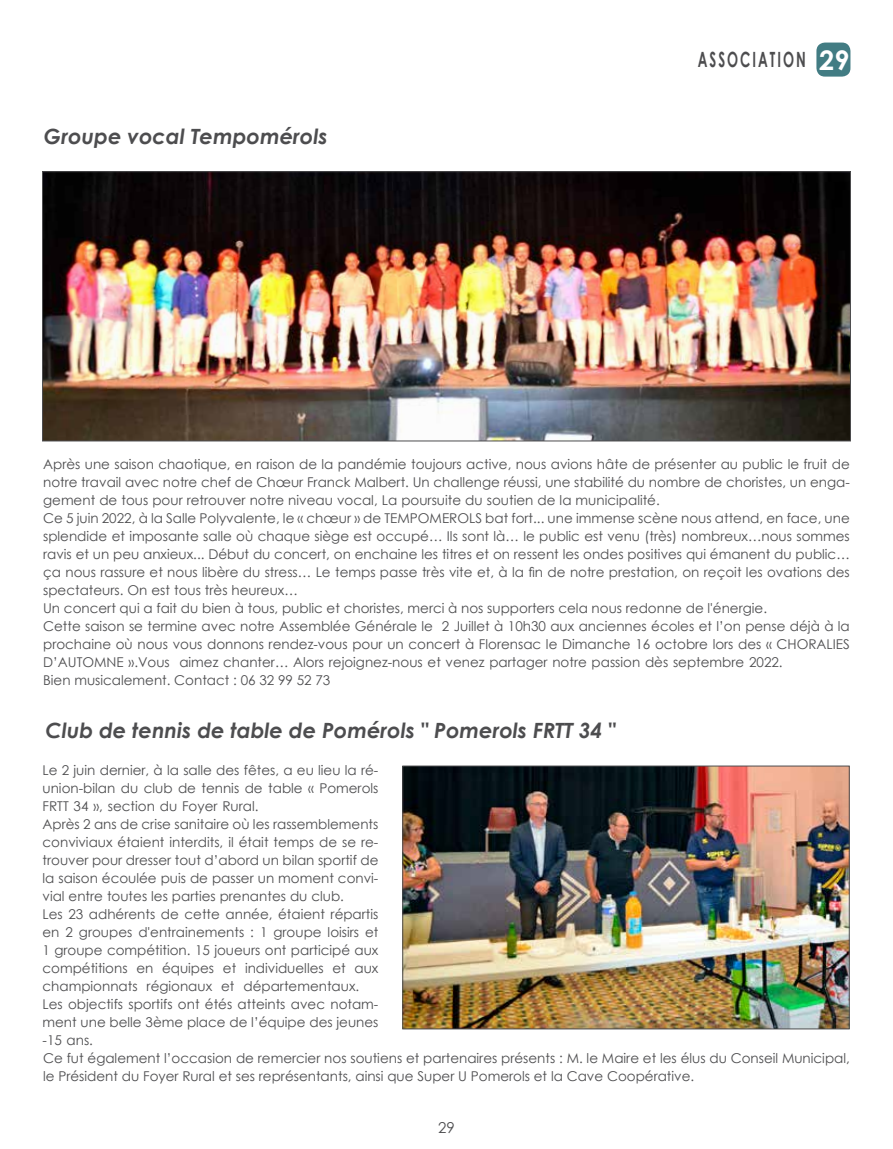
<style>
.page{position:relative;width:893px;height:1149px;background:#fff}
.page>*{position:absolute;margin:0;border:0;box-sizing:border-box;transform-origin:0 0}
.t1{font:italic 700 21px "Century Gothic";color:#4d4d4f}
.t2{font:700 21px "Century Gothic";letter-spacing:.15em;color:#4d4d4f;scale:.63 1}
.t3{font:15px "Century Gothic";color:#4d4d4f}
.t4{font:13.5px/18px "Century Gothic";color:#4d4d4f}
.s1{font-size:27px;color:#fff}
</style>
<div class="page">
<div style="left:816px;top:43px;width:34px;height:34px;background:#427c83;border-radius:9px"></div>
<img style="left:405px;top:767px;width:442px;height:259px">
<div style="left:403px;top:765px;width:446px;height:263px;border:1px solid #4d4d4f"></div>
<img style="left:44px;top:173px;width:805px;height:266px">
<h1 class="t1" style="left:44px;top:121px;width:285px">Groupe vocal Tempomérols</h1>
<h1 class="t2" style="left:698px;top:44px;width:242px">ASSOCIATION <span class="s1">29</span></h1>
<p class="t4" style="left:43px;top:455px;width:808px">Après une saison chaotique, en raison de la pandémie toujours active, nous avions hâte de présenter au public le fruit de notre travail avec notre chef de Chœur Franck Malbert. Un challenge réussi, une stabilité du nombre de choristes, un enga&shy;gement de tous pour retrouver notre niveau vocal, La poursuite du soutien de la municipalité.<br>Ce 5 juin 2022, à la Salle Polyvalente, le « chœur » de TEMPOMEROLS bat fort... une immense scène nous attend, en face, une splendide et imposante salle où chaque siège est occupé… Ils sont là… le public est venu (très) nombreux…nous sommes ravis et un peu anxieux... Début du concert, on enchaine les titres et on ressent les ondes positives qui émanent du public… ça nous rassure et nous libère du stress… Le temps passe très vite et, à la fin de notre prestation, on reçoit les ovations des spectateurs. On est tous très heureux…<br>Un concert qui a fait du bien à tous, public et choristes, merci à nos supporters cela nous redonne de l'énergie.<br>Cette saison se termine avec notre Assemblée Générale le 2 Juillet à 10h30 aux anciennes écoles et l’on pense déjà à la prochaine où nous vous donnons rendez-vous pour un concert à Florensac le Dimanche 16 octobre lors des « CHORALIES D’AUTOMNE ».Vous aimez chanter… Alors rejoignez-nous et venez partager notre passion dès septembre 2022.<br>Bien musicalement. Contact : 06 32 99 52 73</p>
<h1 class="t1" style="left:45px;top:714px;width:572px">Club de tennis de table de Pomérols " Pomerols FRTT 34 "</h1>
<p class="t4" style="left:43px;top:760px;width:809px">Le 2 juin dernier, à la salle des fêtes, a eu lieu la ré-<br>union-bilan du club de tennis de table « Pomerols<br>FRTT 34 », section du Foyer Rural.<br>Après 2 ans de crise sanitaire où les rassemblements<br>conviviaux étaient interdits, il était temps de se re-<br>trouver pour dresser tout d’abord un bilan sportif de<br>la saison écoulée puis de passer un moment convi-<br>vial entre toutes les parties prenantes du club.<br>Les 23 adhérents de cette année, étaient répartis<br>en 2 groupes d'entrainements : 1 groupe loisirs et<br>1 groupe compétition. 15 joueurs ont participé aux<br>compétitions en équipes et individuelles et aux<br>championnats régionaux et départementaux.<br>Les objectifs sportifs ont étés atteints avec notam-<br>ment une belle 3ème place de l’équipe des jeunes<br>-15 ans.<br>Ce fut également l’occasion de remercier nos soutiens et partenaires présents : M. le Maire et les élus du Conseil Municipal, le Président du Foyer Rural et ses représentants, ainsi que Super U Pomerols et la Cave Coopérative.</p>
<p class="t3" style="left:438px;top:1116px;width:18px">29</p>
</div>
